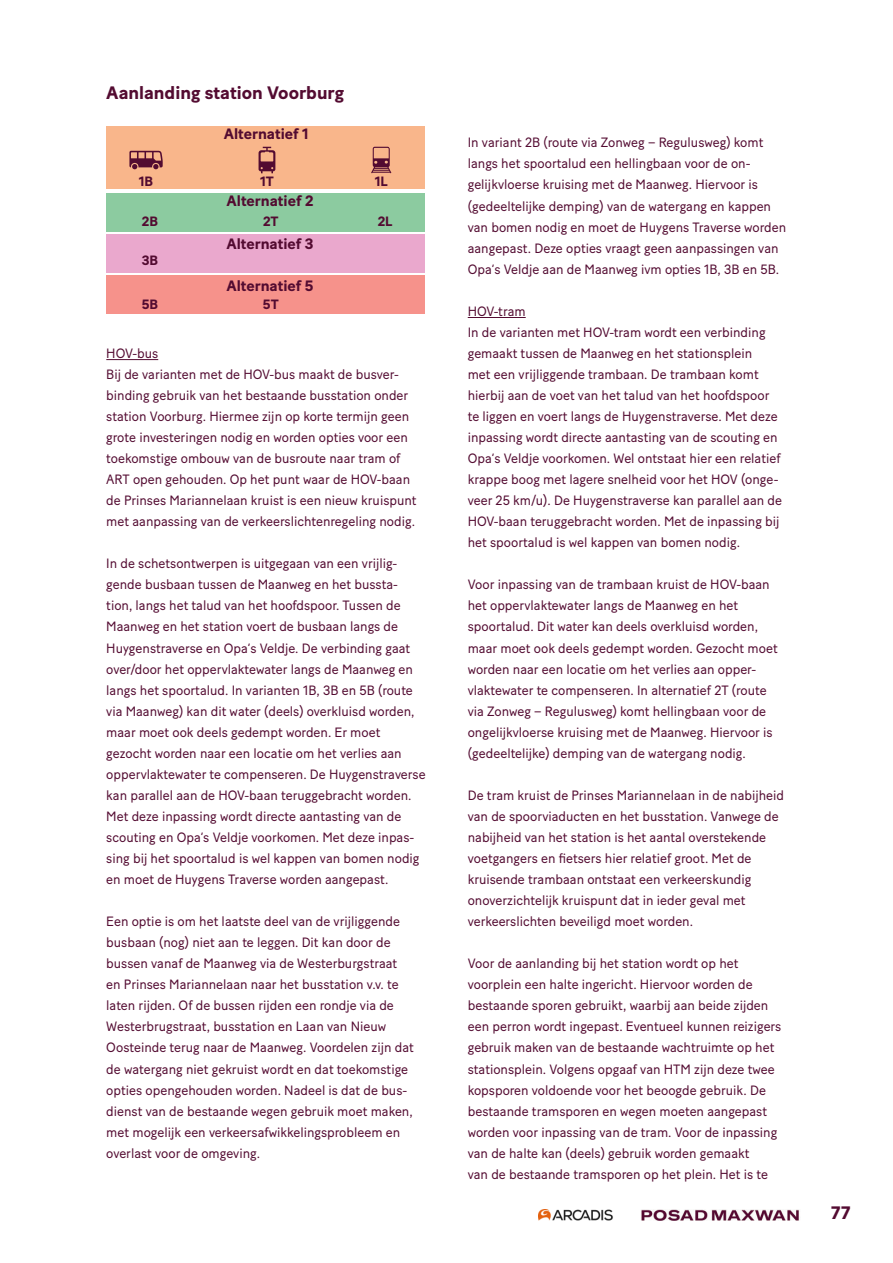
<style>
.page{position:relative;width:893px;height:1263px;background:#fff}
.page>*{position:absolute;margin:0;border:0;box-sizing:border-box;transform-origin:0 0}
.chapter_intro_baton{font:700 18px "Baton Turbo";color:#530b31}
.chapter_intro_baton-2{font:700 15px "Baton Turbo";color:#530b31}
.text_baton_9pt_reg{font:13.5px/21px "Baton Turbo";color:#530b31;scale:.96 1}
._9ptBoldCenterNoBLG{font:700 13.5px "Baton Turbo";color:#530b31}
</style>
<div class="page">
<div style="left:106px;top:126px;width:319px;height:62px;background:#f9b68b"></div>
<div style="left:106px;top:193px;width:319px;height:38px;background:#8ccba0"></div>
<div style="left:106px;top:234px;width:319px;height:38px;background:#eaa8cd"></div>
<div style="left:106px;top:276px;width:319px;height:38px;background:#f6928b"></div>
<svg style="left:371px;top:147px;width:20px;height:26px"></svg>
<svg style="left:259px;top:147px;width:16px;height:26px"></svg>
<svg style="left:129px;top:151px;width:34px;height:18px"></svg>
<img style="left:641px;top:1209px;width:158px;height:12px">
<img style="left:539px;top:1209px;width:74px;height:12px">
<hr style="left:106px;top:359px;width:52px;height:1px;background:#530b31">
<hr style="left:468px;top:317px;width:58px;height:1px;background:#530b31">
<p class="chapter_intro_baton" style="left:106px;top:79px;width:239px">Aanlanding station Voorburg</p>
<p class="_9ptBoldCenterNoBLG" style="left:139px;top:170px;width:16px">1B</p>
<p class="_9ptBoldCenterNoBLG" style="left:142px;top:211px;width:18px">2B</p>
<p class="_9ptBoldCenterNoBLG" style="left:142px;top:250px;width:18px">3B</p>
<p class="_9ptBoldCenterNoBLG" style="left:142px;top:293px;width:18px">5B</p>
<p class="chapter_intro_baton-2" style="left:224px;top:122px;width:86px">Alternatief 1</p>
<p class="_9ptBoldCenterNoBLG" style="left:260px;top:170px;width:15px">1T</p>
<p class="_9ptBoldCenterNoBLG" style="left:263px;top:211px;width:17px">2T</p>
<p class="chapter_intro_baton-2" style="left:227px;top:189px;width:88px">Alternatief 2</p>
<p class="chapter_intro_baton-2" style="left:226px;top:232px;width:89px">Alternatief 3</p>
<p class="chapter_intro_baton-2" style="left:226px;top:274px;width:89px">Alternatief 5</p>
<p class="_9ptBoldCenterNoBLG" style="left:263px;top:293px;width:17px">5T</p>
<p class="_9ptBoldCenterNoBLG" style="left:375px;top:170px;width:15px">1L</p>
<p class="_9ptBoldCenterNoBLG" style="left:378px;top:211px;width:16px">2L</p>
<p class="text_baton_9pt_reg" style="left:106px;top:341px;width:56px">HOV-bus</p>
<p class="text_baton_9pt_reg" style="left:106px;top:362px;width:325px">Bij de varianten met de HOV-bus maakt de busver&shy;binding gebruik van het bestaande busstation onder station Voorburg. Hiermee zijn op korte termijn geen grote investeringen nodig en worden opties voor een toekomstige ombouw van de busroute naar tram of ART open gehouden. Op het punt waar de HOV-baan de Prinses Mariannelaan kruist is een nieuw kruispunt met aanpassing van de verkeerslichtenregeling nodig.</p>
<p class="text_baton_9pt_reg" style="left:106px;top:552px;width:334px">In de schetsontwerpen is uitgegaan van een vrijlig&shy;gende busbaan tussen de Maanweg en het bussta&shy;tion, langs het talud van het hoofdspoor. Tussen de Maanweg en het station voert de busbaan langs de Huygenstraverse en Opa’s Veldje. De verbinding gaat over/door het oppervlaktewater langs de Maanweg en langs het spoortalud. In varianten 1B, 3B en 5B (route via Maanweg) kan dit water (deels) overkluisd worden, maar moet ook deels gedempt worden. Er moet gezocht worden naar een locatie om het verlies aan oppervlaktewater te compenseren. De Huygenstraverse kan parallel aan de HOV-baan teruggebracht worden.<br>Met deze inpassing wordt directe aantasting van de scouting en Opa’s Veldje voorkomen. Met deze inpas&shy;sing bij het spoortalud is wel kappen van bomen nodig en moet de Huygens Traverse worden aangepast.</p>
<p class="text_baton_9pt_reg" style="left:106px;top:910px;width:322px">Een optie is om het laatste deel van de vrijliggende busbaan (nog) niet aan te leggen. Dit kan door de bussen vanaf de Maanweg via de Westerburgstraat en Prinses Mariannelaan naar het busstation v.v. te laten rijden. Of de bussen rijden een rondje via de Westerbrugstraat, busstation en Laan van Nieuw Oosteinde terug naar de Maanweg. Voordelen zijn dat de watergang niet gekruist wordt en dat toekomstige opties opengehouden worden. Nadeel is dat de bus&shy;dienst van de bestaande wegen gebruik moet maken, met mogelijk een verkeersafwikkelingsprobleem en overlast voor de omgeving.</p>
<p class="text_baton_9pt_reg" style="left:468px;top:131px;width:333px">In variant 2B (route via Zonweg – Regulusweg) komt langs het spoortalud een hellingbaan voor de on&shy;gelijkvloerse kruising met de Maanweg. Hiervoor is (gedeeltelijke demping) van de watergang en kappen van bomen nodig en moet de Huygens Traverse worden aangepast. Deze opties vraagt geen aanpassingen van Opa’s Veldje aan de Maanweg ivm opties 1B, 3B en 5B.</p>
<p class="text_baton_9pt_reg" style="left:468px;top:299px;width:62px">HOV-tram</p>
<p class="text_baton_9pt_reg" style="left:468px;top:320px;width:329px">In de varianten met HOV-tram wordt een verbinding gemaakt tussen de Maanweg en het stationsplein<br>met een vrijliggende trambaan. De trambaan komt hierbij aan de voet van het talud van het hoofdspoor te liggen en voert langs de Huygenstraverse. Met deze inpassing wordt directe aantasting van de scouting en Opa’s Veldje voorkomen. Wel ontstaat hier een relatief krappe boog met lagere snelheid voor het HOV (onge&shy;veer 25 km/u). De Huygenstraverse kan parallel aan de HOV-baan teruggebracht worden. Met de inpassing bij het spoortalud is wel kappen van bomen nodig.</p>
<p class="text_baton_9pt_reg" style="left:468px;top:573px;width:324px">Voor inpassing van de trambaan kruist de HOV-baan het oppervlaktewater langs de Maanweg en het spoortalud. Dit water kan deels overkluisd worden, maar moet ook deels gedempt worden. Gezocht moet worden naar een locatie om het verlies aan opper&shy;vlaktewater te compenseren. In alternatief 2T (route via Zonweg – Regulusweg) komt hellingbaan voor de ongelijkvloerse kruising met de Maanweg. Hiervoor is (gedeeltelijke) demping van de watergang nodig.</p>
<p class="text_baton_9pt_reg" style="left:468px;top:783px;width:331px">De tram kruist de Prinses Mariannelaan in de nabijheid van de spoorviaducten en het busstation. Vanwege de nabijheid van het station is het aantal overstekende voetgangers en fietsers hier relatief groot. Met de kruisende trambaan ontstaat een verkeerskundig onoverzichtelijk kruispunt dat in ieder geval met verkeerslichten beveiligd moet worden.</p>
<p class="text_baton_9pt_reg" style="left:468px;top:952px;width:328px">Voor de aanlanding bij het station wordt op het voorplein een halte ingericht. Hiervoor worden de bestaande sporen gebruikt, waarbij aan beide zijden een perron wordt ingepast. Eventueel kunnen reizigers gebruik maken van de bestaande wachtruimte op het stationsplein. Volgens opgaaf van HTM zijn deze twee kopsporen voldoende voor het beoogde gebruik. De bestaande tramsporen en wegen moeten aangepast worden voor inpassing van de tram. Voor de inpassing van de halte kan (deels) gebruik worden gemaakt<br>van de bestaande tramsporen op het plein. Het is te</p>
<h1 class="chapter_intro_baton" style="left:831px;top:1199px;width:21px">77</h1>
</div>
